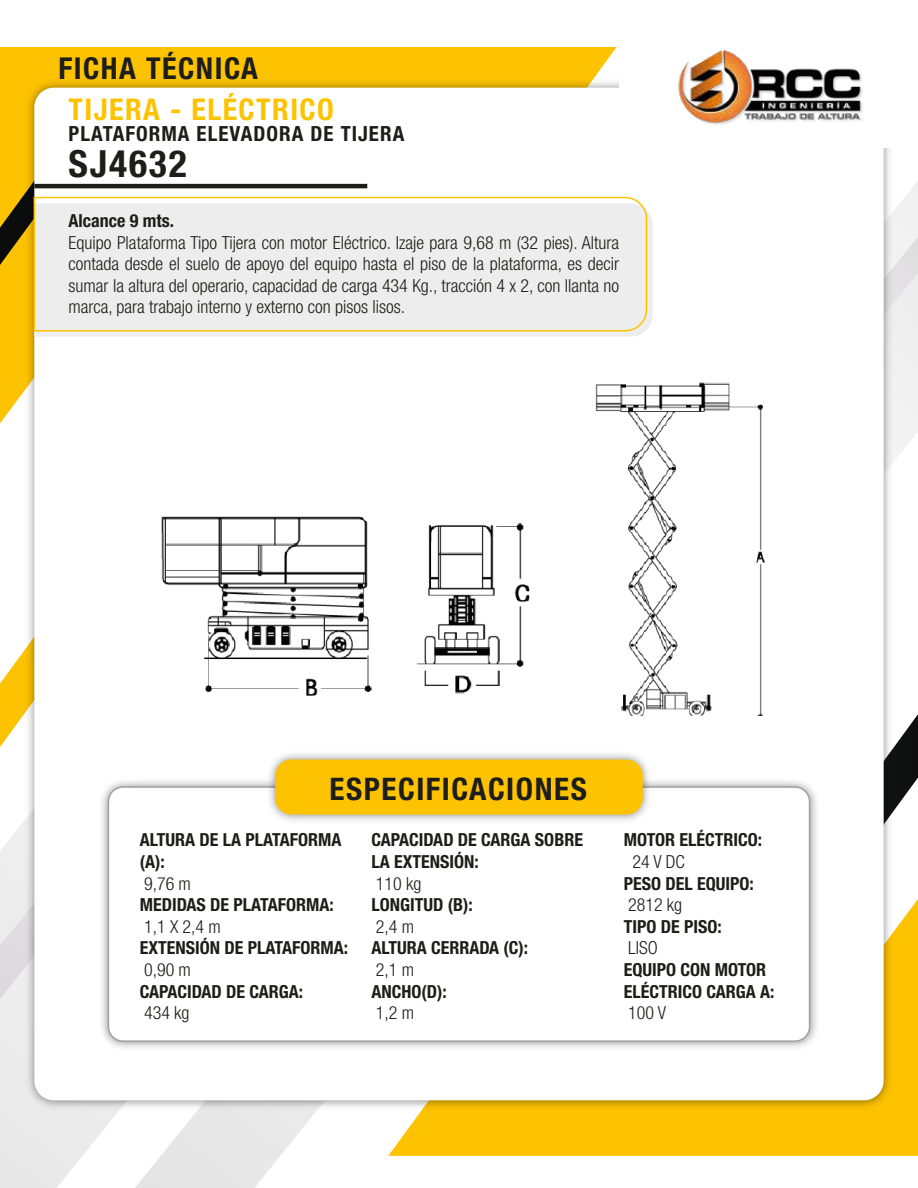
<style>
.page{position:relative;width:918px;height:1188px;background:#fff}
.page>*{position:absolute;margin:0;border:0;box-sizing:border-box;transform-origin:0 0}
.t1{font:700 condensed 37.5px "Helvetica Neue";letter-spacing:.05em;color:#1d1d1b}
.t2{font:700 condensed 31.05px "Helvetica Neue";letter-spacing:.05em;color:#1d1d1b}
.t3{font:700 condensed 30.15px "Helvetica Neue";letter-spacing:.05em;color:#1d1d1b}
.t4{font:700 condensed 30px "Helvetica Neue";letter-spacing:.05em;color:#fdc300}
.t5{font:700 condensed 20.85px "Helvetica Neue";letter-spacing:.05em;color:#1d1d1b}
.t6{font:300 condensed 18px/21.6px "Helvetica Neue";color:#1d1d1b;text-align:justify}
.t7{font:700 condensed 18px/21.6px "Helvetica Neue";color:#1d1d1b}
</style>
<div class="page">
<svg style="left:897px;top:181px;width:21px;height:276px"></svg>
<svg style="left:0;top:423px;width:315px;height:765px"></svg>
<div style="left:0;top:47px;width:617px;height:376px;background:#fdc300"></div>
<div style="left:388px;top:992px;width:530px;height:164px;background:#fdc300"></div>
<svg style="left:897px;top:714px;width:21px;height:278px"></svg>
<svg style="left:0;top:495px;width:22px;height:252px"></svg>
<svg style="left:0;top:93px;width:22px;height:172px;background:#c89b02"></svg>
<img style="left:22px;top:75px;width:875px;height:1038px">
<div style="left:34px;top:88px;width:850px;height:1012px;background:#fff;border-radius:20px"></div>
<div style="left:619px;top:27px;width:299px;height:121px;background:#fff"></div>
<img style="left:678px;top:49px;width:185px;height:76px">
<img style="left:161px;top:382px;width:604px;height:334px">
<hr style="left:34px;top:184px;width:333px;height:4px;background:#1d1d1b">
<div style="left:34px;top:212px;width:619px;height:125px;background:#ededed"></div>
<svg style="left:33px;top:196px;width:615px;height:136px;background:#edece6"></svg>
<img style="left:102px;top:781px;width:715px;height:267px">
<div style="left:108px;top:787px;width:702px;height:254px;background:#fff;border-radius:15px"></div>
<div style="left:108px;top:786px;width:702px;height:256px;border:2px solid #a1a1a1;border-radius:15px"></div>
<img style="left:262px;top:753px;width:394px;height:68px">
<div style="left:275px;top:760px;width:368px;height:55px;background:#fdc300;border-radius:16px"></div>
<h3 class="t3" style="left:58px;top:50px;width:201px">FICHA TÉCNICA</h3>
<h3 class="t4" style="left:69px;top:91px;width:267px">TIJERA - ELÉCTRICO</h3>
<p class="t5" style="left:69px;top:121px;width:337px">PLATAFORMA ELEVADORA DE TIJERA</p>
<h1 class="t1" style="left:69px;top:141px;width:120px">SJ4632</h1>
<p class="t7" style="left:69px;top:210px;width:107px">Alcance 9 mts.</p>
<p class="t6" style="left:69px;top:231px;width:552px">Equipo Plataforma Tipo Tijera con motor Eléctrico. Izaje para 9,68 m (32 pies). Altura contada desde el suelo de apoyo del equipo hasta el piso de la plataforma, es decir sumar la altura del operario, capacidad de carga 434 Kg., tracción 4 x 2, con llanta no marca, para trabajo interno y externo con pisos lisos.</p>
<h2 class="t2" style="left:330px;top:770px;width:259px">ESPECIFICACIONES</h2>
<p class="t7" style="left:140px;top:829px;width:203px">ALTURA DE LA PLATAFORMA (A):</p>
<p class="t7" style="left:140px;top:894px;width:196px">MEDIDAS DE PLATAFORMA:</p>
<p class="t7" style="left:140px;top:937px;width:210px">EXTENSIÓN DE PLATAFORMA:</p>
<p class="t7" style="left:140px;top:980px;width:165px">CAPACIDAD DE CARGA:</p>
<p class="t6" style="left:144px;top:872px;width:48px">9,76 m</p>
<p class="t6" style="left:144px;top:916px;width:78px">1,1 X 2,4 m</p>
<p class="t6" style="left:144px;top:959px;width:48px">0,90 m</p>
<p class="t6" style="left:144px;top:1002px;width:47px">434 kg</p>
<p class="t7" style="left:372px;top:829px;width:213px">CAPACIDAD DE CARGA SOBRE<br>LA EXTENSIÓN:</p>
<p class="t7" style="left:372px;top:894px;width:103px">LONGITUD (B):</p>
<p class="t7" style="left:372px;top:937px;width:158px">ALTURA CERRADA (C):</p>
<p class="t7" style="left:372px;top:980px;width:77px">ANCHO(D):</p>
<p class="t6" style="left:376px;top:872px;width:47px">110 kg</p>
<p class="t6" style="left:376px;top:916px;width:40px">2,4 m</p>
<p class="t6" style="left:376px;top:959px;width:40px">2,1 m</p>
<p class="t6" style="left:376px;top:1002px;width:40px">1,2 m</p>
<p class="t7" style="left:624px;top:829px;width:140px">MOTOR ELÉCTRICO:</p>
<p class="t7" style="left:624px;top:872px;width:131px">PESO DEL EQUIPO:</p>
<p class="t7" style="left:624px;top:915px;width:99px">TIPO DE PISO:</p>
<p class="t7" style="left:624px;top:959px;width:152px">EQUIPO CON MOTOR<br>ELÉCTRICO CARGA A:</p>
<p class="t6" style="left:632px;top:851px;width:54px">24 V DC</p>
<p class="t6" style="left:628px;top:894px;width:56px">2812 kg</p>
<p class="t6" style="left:628px;top:937px;width:31px">LISO</p>
<p class="t6" style="left:628px;top:1002px;width:39px">100 V</p>
</div>
